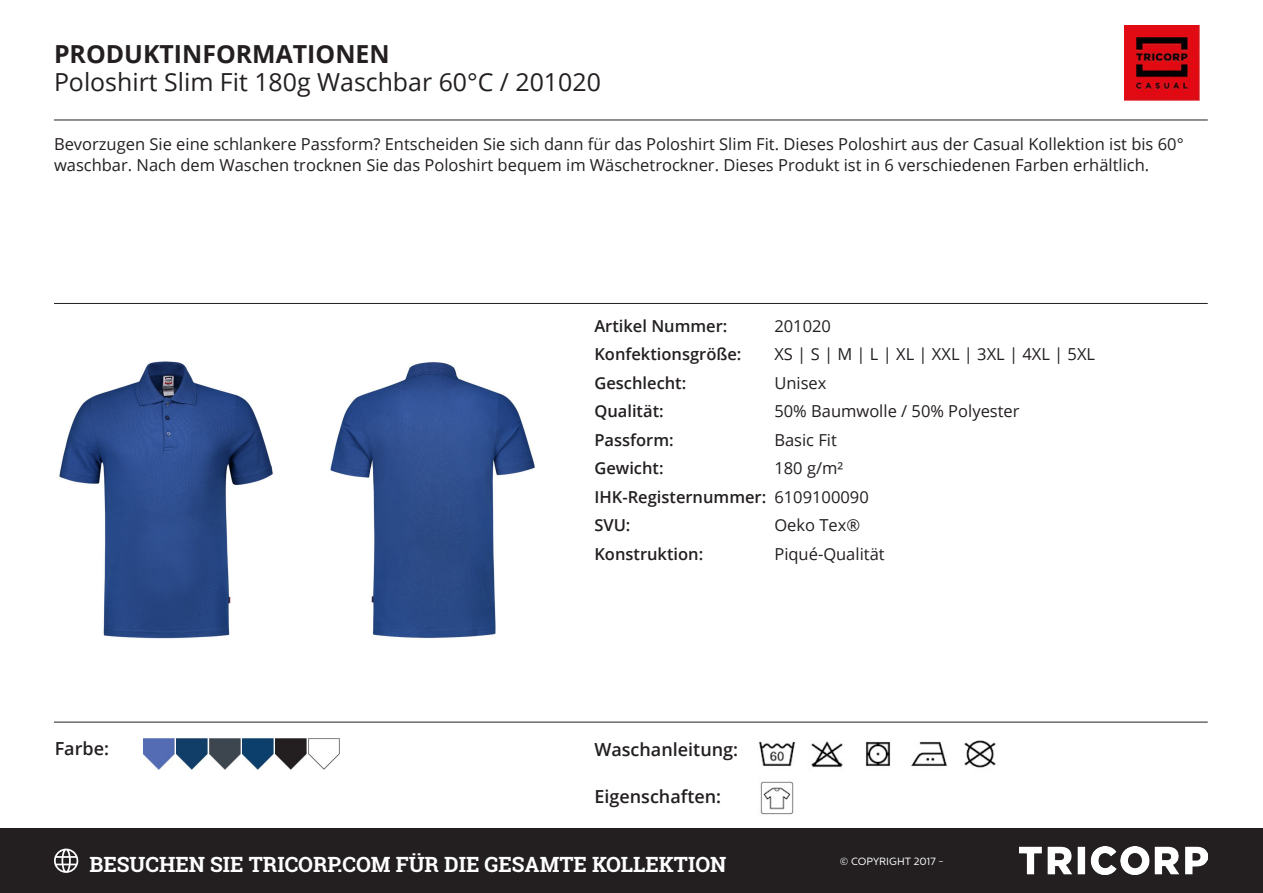
<style>
.page{position:relative;width:1263px;height:893px;background:#fff}
.page>*{position:absolute;margin:0;border:0;box-sizing:border-box;transform-origin:0 0}
.t1{font:24.9px "Open Sans";color:#231f20}
.t2{font:700 24.9px "Open Sans";color:#231f20}
.t3{font:700 21px "Roboto Slab";color:#fff}
.t4{font:600 18px "Open Sans";color:#231f20}
.Kenmerken{font:16.5px/21px "Open Sans";color:#231f20}
.Kenmerk{font:600 16.5px "Open Sans";color:#231f20}
.Kenmerk-2{font:16.5px "Open Sans";color:#231f20}
.t5{font:10.5px "Centrale Sans";color:#fff}
.s1{font-weight:400}
</style>
<div class="page">
<img style="left:1124px;top:26px;width:75px;height:74px">
<img style="left:58px;top:361px;width:215px;height:278px">
<img style="left:330px;top:362px;width:205px;height:277px">
<img style="left:865px;top:741px;width:26px;height:25px">
<img style="left:758px;top:741px;width:38px;height:25px">
<img style="left:811px;top:741px;width:32px;height:27px">
<img style="left:964px;top:740px;width:32px;height:28px">
<img style="left:911px;top:741px;width:37px;height:25px">
<img style="left:760px;top:781px;width:34px;height:34px">
<img style="left:143px;top:738px;width:31px;height:31px">
<img style="left:176px;top:738px;width:31px;height:31px">
<img style="left:209px;top:738px;width:31px;height:31px">
<img style="left:242px;top:738px;width:31px;height:31px">
<img style="left:276px;top:738px;width:31px;height:31px">
<img style="left:309px;top:738px;width:31px;height:31px">
<hr style="left:54px;top:120px;width:1154px;height:1px;background:#231f20">
<hr style="left:54px;top:303px;width:1154px;height:1px;background:#231f20">
<hr style="left:54px;top:722px;width:1154px;height:1px;background:#231f20">
<div style="left:0;top:828px;width:1263px;height:65px;background:#231f20"></div>
<svg style="left:54px;top:849px;width:24px;height:24px"></svg>
<img style="left:1020px;top:847px;width:188px;height:28px">
<p class="t2" style="left:54px;top:36px;width:337px">PRODUKTINFORMATIONEN</p>
<p class="t1" style="left:54px;top:65px;width:548px">Poloshirt Slim Fit 180g Waschbar 60°C / 201020</p>
<p class="Kenmerken" style="left:54px;top:133px;width:1131px">Bevorzugen Sie eine schlankere Passform? Entscheiden Sie sich dann für das Poloshirt Slim Fit. Dieses Poloshirt aus der Casual Kollektion ist bis 60° waschbar. Nach dem Waschen trocknen Sie das Poloshirt bequem im Wäschetrockner. Dieses Produkt ist in 6 verschiedenen Farben erhältlich.</p>
<p class="t4" style="left:55px;top:736px;width:56px">Farbe:</p>
<p class="Kenmerk" style="left:594px;top:314px;width:135px">Artikel Nummer:</p>
<p class="Kenmerk-2" style="left:774px;top:314px;width:58px">201020</p>
<p class="Kenmerk" style="left:594px;top:343px;width:149px">Konfektionsgröße:</p>
<p class="Kenmerk-2" style="left:774px;top:343px;width:322px">XS | S | M | L | XL | XXL | 3XL | 4XL | 5XL</p>
<p class="Kenmerk" style="left:594px;top:371px;width:93px">Geschlecht:</p>
<p class="Kenmerk-2" style="left:774px;top:371px;width:54px">Unisex</p>
<p class="Kenmerk" style="left:594px;top:400px;width:71px">Qualität:</p>
<p class="Kenmerk-2" style="left:774px;top:400px;width:247px">50% Baumwolle / 50% Polyester</p>
<p class="Kenmerk" style="left:594px;top:428px;width:81px">Passform:</p>
<p class="Kenmerk-2" style="left:774px;top:428px;width:64px">Basic Fit</p>
<p class="Kenmerk" style="left:594px;top:457px;width:71px">Gewicht:</p>
<p class="Kenmerk-2" style="left:774px;top:457px;width:70px">180 g/m²</p>
<p class="Kenmerk" style="left:594px;top:485px;width:276px">IHK-Registernummer: <span class="s1">6109100090</span></p>
<p class="Kenmerk" style="left:594px;top:514px;width:38px">SVU:</p>
<p class="Kenmerk-2" style="left:774px;top:514px;width:87px">Oeko Tex®</p>
<p class="Kenmerk" style="left:594px;top:542px;width:110px">Konstruktion:</p>
<p class="Kenmerk-2" style="left:774px;top:542px;width:112px">Piqué-Qualität</p>
<p class="t4" style="left:594px;top:737px;width:145px">Waschanleitung:</p>
<p class="t4" style="left:594px;top:784px;width:128px">Eigenschaften:</p>
<p class="t3" style="left:90px;top:850px;width:638px">BESUCHEN SIE TRICORP.COM FÜR DIE GESAMTE KOLLEKTION</p>
<p class="t5" style="left:840px;top:855px;width:106px">© COPYRIGHT 2017 -</p>
</div>
